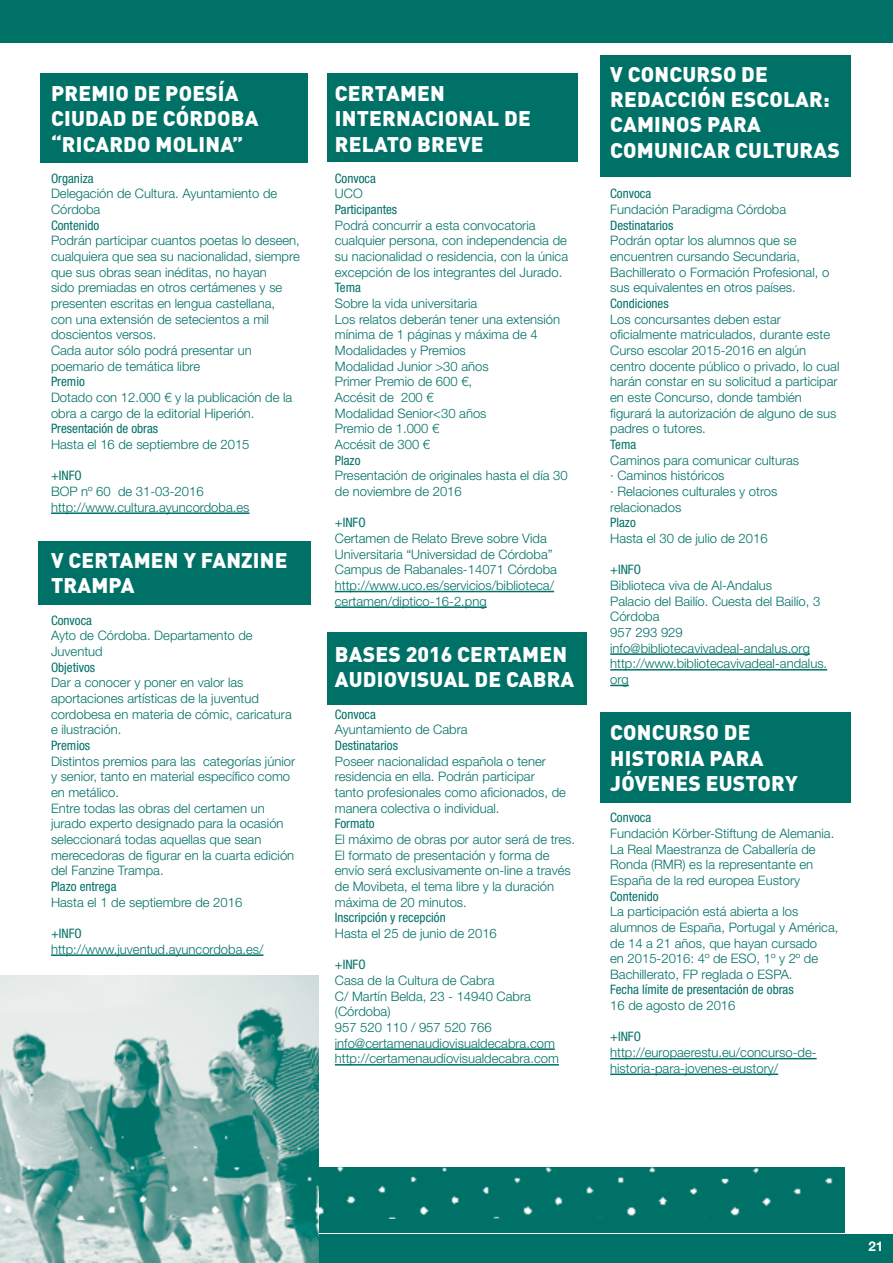
<style>
.page{position:relative;width:893px;height:1263px;background:#fff}
.page>*{position:absolute;margin:0;border:0;box-sizing:border-box;transform-origin:0 0}
.t1{font:900 21px/25.2px "DIN Pro";letter-spacing:.01em;color:#fff}
.t2{font:700 13.5px "Helvetica Neue LT Std";color:#fff}
.t3{font:300 13.05px/15.6px "Helvetica Neue LT Std";color:#007167}
.t4{font:condensed 13.05px "Helvetica Neue LT Std";color:#007167}
</style>
<div class="page">
<div style="left:0;top:1235px;width:893px;height:28px;background:#007167"></div>
<div style="left:600px;top:55px;width:250px;height:121px;background:#007167"></div>
<div style="left:327px;top:73px;width:251px;height:89px;background:#007167"></div>
<div style="left:38px;top:541px;width:272px;height:64px;background:#007167"></div>
<div style="left:40px;top:73px;width:268px;height:90px;background:#007167"></div>
<div style="left:0;top:0;width:893px;height:43px;background:#007167"></div>
<hr style="left:51px;top:512px;width:198px;height:2px;background:#007167">
<hr style="left:51px;top:954px;width:212px;height:2px;background:#007167">
<div style="left:327px;top:632px;width:260px;height:73px;background:#007167"></div>
<hr style="left:335px;top:591px;width:219px;height:1px;background:#007167">
<hr style="left:335px;top:606px;width:152px;height:2px;background:#007167">
<div style="left:600px;top:712px;width:250px;height:90px;background:#007167"></div>
<hr style="left:610px;top:653px;width:200px;height:2px;background:#007167">
<hr style="left:610px;top:669px;width:217px;height:1px;background:#007167">
<svg style="left:610px;top:685px;width:19px;height:1px"></svg>
<div style="left:0;top:1167px;width:844px;height:66px;background:#007167"></div>
<img style="left:0;top:976px;width:319px;height:287px">
<img style="left:0;top:1008px;width:833px;height:212px">
<h1 class="t1" style="left:51px;top:80px;width:209px">PREMIO DE POESÍA<br>CIUDAD DE CÓRDOBA “RICARDO MOLINA”</h1>
<p class="t4" style="left:51px;top:171px;width:44px">Organiza</p>
<p class="t3" style="left:51px;top:186px;width:228px">Delegación de Cultura. Ayuntamiento de<br>Córdoba</p>
<p class="t4" style="left:51px;top:218px;width:50px">Contenido</p>
<p class="t3" style="left:51px;top:233px;width:250px">Podrán participar cuantos poetas lo deseen, cualquiera que sea su nacionalidad, siempre que sus obras sean inéditas, no hayan<br>sido premiadas en otros certámenes y se presenten escritas en lengua castellana,<br>con una extensión de setecientos a mil doscientos versos.<br>Cada autor sólo podrá presentar un poemario de temática libre</p>
<p class="t4" style="left:51px;top:374px;width:35px">Premio</p>
<p class="t3" style="left:51px;top:389px;width:243px">Dotado con 12.000 € y la publicación de la obra a cargo de la editorial Hiperión.</p>
<p class="t4" style="left:51px;top:421px;width:109px">Presentación de obras</p>
<p class="t3" style="left:51px;top:436px;width:200px">Hasta el 16 de septiembre de 2015</p>
<p class="t4" style="left:51px;top:468px;width:32px">+INFO</p>
<p class="t3" style="left:51px;top:483px;width:200px">BOP nº 60 de 31-03-2016 http://www.cultura.ayuncordoba.es</p>
<h1 class="t1" style="left:51px;top:547px;width:238px">V CERTAMEN Y FANZINE<br>TRAMPA</h1>
<p class="t4" style="left:51px;top:613px;width:43px">Convoca</p>
<p class="t3" style="left:51px;top:628px;width:203px">Ayto de Córdoba. Departamento de<br>Juventud</p>
<p class="t4" style="left:51px;top:660px;width:46px">Objetivos</p>
<p class="t3" style="left:51px;top:675px;width:242px">Dar a conocer y poner en valor las aportaciones artísticas de la juventud cordobesa en materia de cómic, caricatura e ilustración.</p>
<p class="t4" style="left:51px;top:738px;width:41px">Premios</p>
<p class="t3" style="left:51px;top:753px;width:246px">Distintos premios para las categorías júnior y senior, tanto en material específico como en metálico.<br>Entre todas las obras del certamen un jurado experto designado para la ocasión seleccionará todas aquellas que sean merecedoras de figurar en la cuarta edición del Fanzine Trampa.</p>
<p class="t4" style="left:51px;top:879px;width:67px">Plazo entrega</p>
<p class="t3" style="left:51px;top:894px;width:193px">Hasta el 1 de septiembre de 2016</p>
<p class="t4" style="left:51px;top:926px;width:32px">+INFO</p>
<p class="t3" style="left:51px;top:941px;width:214px">http://www.juventud.ayuncordoba.es/</p>
<h1 class="t1" style="left:335px;top:80px;width:197px">CERTAMEN<br>INTERNACIONAL DE<br>RELATO BREVE</h1>
<p class="t4" style="left:335px;top:171px;width:43px">Convoca</p>
<p class="t3" style="left:335px;top:186px;width:29px">UCO</p>
<p class="t4" style="left:335px;top:202px;width:64px">Participantes</p>
<p class="t3" style="left:335px;top:217px;width:235px">Podrá concurrir a esta convocatoria cualquier persona, con independencia de su nacionalidad o residencia, con la única excepción de los integrantes del Jurado.</p>
<p class="t4" style="left:335px;top:280px;width:28px">Tema</p>
<p class="t3" style="left:335px;top:295px;width:227px">Sobre la vida universitaria<br>Los relatos deberán tener una extensión mínima de 1 páginas y máxima de 4<br>Modalidades y Premios<br>Modalidad Junior &gt;30 años<br>Primer Premio de 600 €,<br>Accésit de 200 €<br>Modalidad Senior&lt;30 años<br>Premio de 1.000 €<br>Accésit de 300 €</p>
<p class="t4" style="left:335px;top:453px;width:27px">Plazo</p>
<p class="t3" style="left:335px;top:468px;width:234px">Presentación de originales hasta el día 30 de noviembre de 2016</p>
<p class="t4" style="left:335px;top:515px;width:32px">+INFO</p>
<p class="t3" style="left:335px;top:530px;width:224px">Certamen de Relato Breve sobre Vida Universitaria “Universidad de Córdoba” Campus de Rabanales-14071 Córdoba http://www.uco.es/servicios/biblioteca/ certamen/diptico-16-2.png</p>
<h1 class="t1" style="left:335px;top:641px;width:241px">BASES 2016 CERTAMEN<br>AUDIOVISUAL DE CABRA</h1>
<p class="t4" style="left:335px;top:707px;width:43px">Convoca</p>
<p class="t3" style="left:335px;top:722px;width:134px">Ayuntamiento de Cabra</p>
<p class="t4" style="left:335px;top:738px;width:65px">Destinatarios</p>
<p class="t3" style="left:335px;top:753px;width:233px">Poseer nacionalidad española o tener residencia en ella. Podrán participar tanto profesionales como aficionados, de manera colectiva o individual.</p>
<p class="t4" style="left:335px;top:816px;width:41px">Formato</p>
<p class="t3" style="left:335px;top:831px;width:242px">El máximo de obras por autor será de tres.<br>El formato de presentación y forma de envío será exclusivamente on-line a través de Movibeta, el tema libre y la duración máxima de 20 minutos.</p>
<p class="t4" style="left:335px;top:910px;width:112px">Inscripción y recepción</p>
<p class="t3" style="left:335px;top:925px;width:163px">Hasta el 25 de junio de 2016</p>
<p class="t4" style="left:335px;top:957px;width:32px">+INFO</p>
<p class="t3" style="left:335px;top:972px;width:226px">Casa de la Cultura de Cabra<br>C/ Martín Belda, 23 - 14940 Cabra (Córdoba)<br>957 520 110 / 957 520 766 info@certamenaudiovisualdecabra.com http://certamenaudiovisualdecabra.com</p>
<h1 class="t1" style="left:610px;top:61px;width:221px">V CONCURSO DE<br>REDACCIÓN ESCOLAR:<br>CAMINOS</h1>
<h1 class="t1" style="left:707px;top:111px;width:15px">PARA</h1>
<h1 class="t1" style="left:610px;top:137px;width:15px">COMUNICAR</h1>
<h1 class="t1" style="left:735px;top:137px;width:14px">CULTURAS</h1>
<p class="t4" style="left:610px;top:186px;width:43px">Convoca</p>
<p class="t3" style="left:610px;top:201px;width:178px">Fundación Paradigma Córdoba</p>
<p class="t4" style="left:610px;top:218px;width:65px">Destinatarios</p>
<p class="t3" style="left:610px;top:233px;width:221px">Podrán optar los alumnos que se encuentren cursando Secundaria, Bachillerato o Formación Profesional, o sus equivalentes en otros países.</p>
<p class="t4" style="left:610px;top:296px;width:60px">Condiciones</p>
<p class="t3" style="left:610px;top:311px;width:231px">Los concursantes deben estar oficialmente matriculados, durante este Curso escolar 2015-2016 en algún centro docente público o privado, lo cual harán constar en su solicitud a participar en este Concurso, donde también figurará la autorización de alguno de sus padres o tutores.</p>
<p class="t4" style="left:610px;top:437px;width:28px">Tema</p>
<p class="t3" style="left:610px;top:452px;width:191px">Caminos para comunicar culturas · Caminos históricos<br>· Relaciones culturales y otros relacionados</p>
<p class="t4" style="left:610px;top:515px;width:27px">Plazo</p>
<p class="t3" style="left:610px;top:530px;width:159px">Hasta el 30 de julio de 2016</p>
<p class="t4" style="left:610px;top:562px;width:32px">+INFO</p>
<p class="t3" style="left:610px;top:577px;width:219px">Biblioteca viva de Al-Andalus<br>Palacio del Bailío. Cuesta del Bailío, 3<br>Córdoba<br>957 293 929 info@bibliotecavivadeal-andalus.org http://www.bibliotecavivadeal-andalus. org</p>
<h1 class="t1" style="left:610px;top:719px;width:189px">CONCURSO DE<br>HISTORIA PARA<br>JÓVENES EUSTORY</h1>
<p class="t4" style="left:610px;top:810px;width:43px">Convoca</p>
<p class="t3" style="left:610px;top:825px;width:226px">Fundación Körber-Stiftung de Alemania.<br>La Real Maestranza de Caballería de Ronda (RMR) es la representante en España de la red europea Eustory</p>
<p class="t4" style="left:610px;top:888px;width:50px">Contenido</p>
<p class="t3" style="left:610px;top:903px;width:230px">La participación está abierta a los alumnos de España, Portugal y América, de 14 a 21 años, que hayan cursado<br>en 2015-2016: 4º de ESO, 1º y 2º de Bachillerato, FP reglada o ESPA.</p>
<p class="t4" style="left:610px;top:982px;width:185px">Fecha límite de presentación de obras</p>
<p class="t3" style="left:610px;top:997px;width:127px">16 de agosto de 2016</p>
<p class="t4" style="left:610px;top:1029px;width:32px">+INFO</p>
<p class="t3" style="left:610px;top:1044px;width:208px">http://europaerestu.eu/concurso-de&shy;historia-para-jovenes-eustory/</p>
<p class="t2" style="left:868px;top:1238px;width:17px">21</p>
</div>
